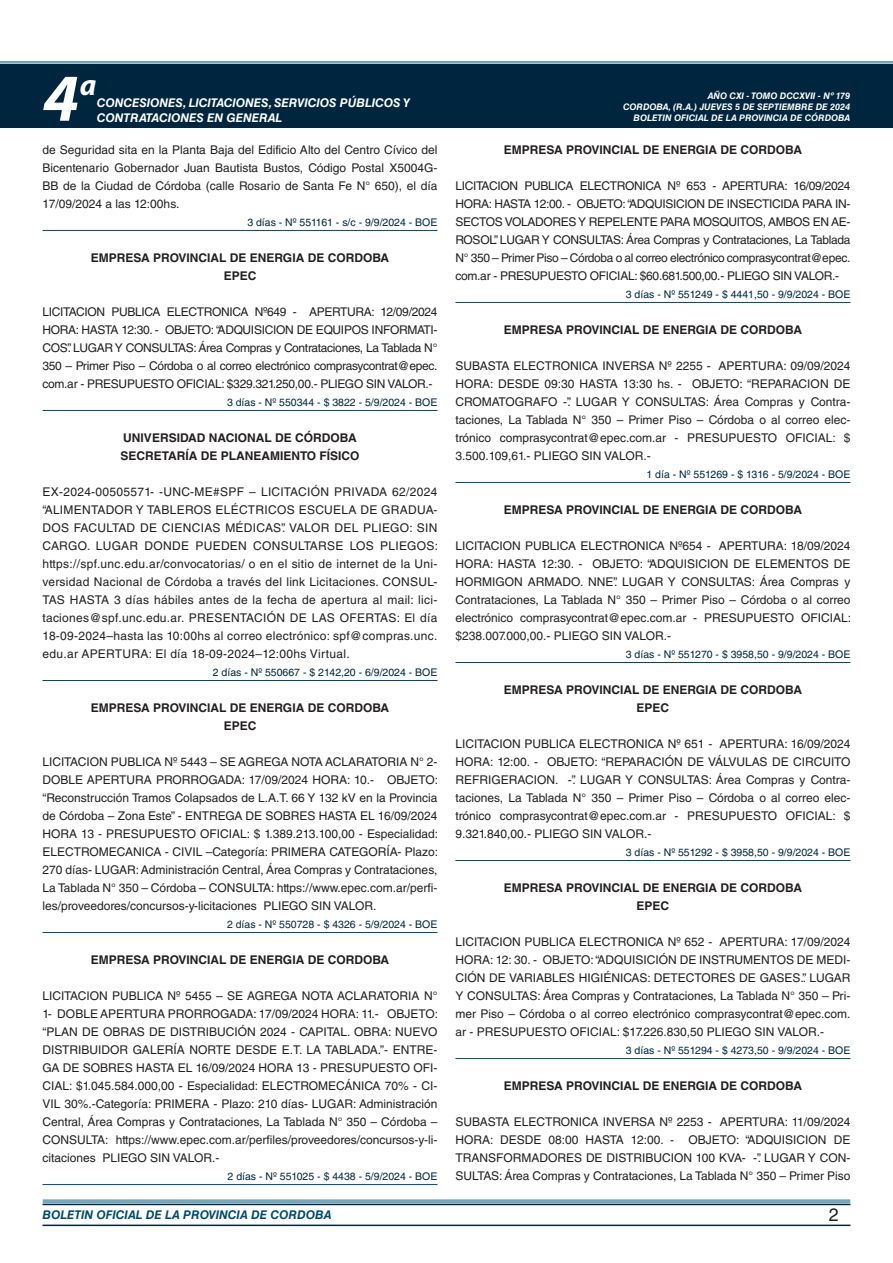
<style>
.page{position:relative;width:893px;height:1263px;background:#fff}
.page>*{position:absolute;margin:0;border:0;box-sizing:border-box;transform-origin:0 0}
.t1{font:italic 700 67.5px "Myriad Pro";color:#fff}
.t2{font:italic 700 30px "Myriad Pro";color:#fff}
.t3{font:18px "Helvetica LT Std";color:#231f20}
.TEXTO_BASE{font:12px/18px "Helvetica LT Std";color:#231f20;text-align:justify}
.RESUELVE{font:700 12px "Helvetica LT Std";color:#231f20}
.t4{font:italic 700 12px/14.4px "Helvetica LT Std";color:#fff}
.t5{font:italic 700 12px "Helvetica LT Std";color:#004b6c}
.FECHA_DE_VENCIMIENTO{font:10.5px "Helvetica LT Std";color:#00263f}
.t6{font:italic 700 9px/10.8px "Helvetica LT Std";color:#fff;text-align:right}
</style>
<div class="page">
<div style="left:0;top:61px;width:893px;height:6px;background:#fff;opacity:.75"></div>
<hr style="left:43px;top:1224px;width:807px;height:2px;background:#00263f">
<div style="left:42px;top:1198px;width:809px;height:8px;background:#fff;opacity:.75"></div>
<div style="left:0;top:64px;width:893px;height:64px;background:#00263f"></div>
<hr style="left:43px;top:230px;width:394px;height:1px;background:#004b6c">
<hr style="left:43px;top:410px;width:394px;height:1px;background:#004b6c">
<hr style="left:43px;top:680px;width:394px;height:1px;background:#004b6c">
<hr style="left:43px;top:932px;width:394px;height:1px;background:#004b6c">
<hr style="left:43px;top:1184px;width:394px;height:1px;background:#004b6c">
<hr style="left:455px;top:302px;width:395px;height:1px;background:#004b6c">
<hr style="left:455px;top:482px;width:395px;height:1px;background:#004b6c">
<hr style="left:455px;top:662px;width:395px;height:1px;background:#004b6c">
<hr style="left:455px;top:860px;width:395px;height:1px;background:#004b6c">
<hr style="left:455px;top:1058px;width:395px;height:1px;background:#004b6c">
<h1 class="t1" style="left:43px;top:54px;width:38px">4</h1>
<h2 class="t2" style="left:80px;top:66px;width:18px">a</h2>
<p class="t4" style="left:97px;top:96px;width:315px">CONCESIONES, LICITACIONES, SERVICIOS PÚBLICOS Y<br>CONTRATACIONES EN GENERAL</p>
<p class="TEXTO_BASE" style="left:43px;top:141px;width:396px">de Seguridad sita en la Planta Baja del Edificio Alto del Centro Cívico del Bicentenario Gobernador Juan Bautista Bustos, Código Postal X5004G-BB de la Ciudad de Córdoba (calle Rosario de Santa Fe N° 650), el día 17/09/2024 a las 12:00hs.</p>
<p class="FECHA_DE_VENCIMIENTO" style="left:247px;top:216px;width:192px">3 días - Nº 551161 - s/c - 9/9/2024 - BOE</p>
<p class="RESUELVE" style="left:91px;top:250px;width:300px">EMPRESA PROVINCIAL DE ENERGIA DE CORDOBA</p>
<p class="RESUELVE" style="left:224px;top:268px;width:34px">EPEC</p>
<p class="TEXTO_BASE" style="left:43px;top:303px;width:396px">LICITACION PUBLICA ELECTRONICA Nº649 - APERTURA: 12/09/2024<br>HORA: HASTA 12:30. - OBJETO: “ADQUISICION DE EQUIPOS INFORMATI-COS”. LUGAR Y CONSULTAS: Área Compras y Contrataciones, La Tablada N° 350 – Primer Piso – Córdoba o al correo electrónico comprasycontrat@epec. com.ar - PRESUPUESTO OFICIAL: $329.321.250,00.- PLIEGO SIN VALOR.-</p>
<p class="FECHA_DE_VENCIMIENTO" style="left:227px;top:396px;width:212px">3 días - Nº 550344 - $ 3822 - 5/9/2024 - BOE</p>
<p class="RESUELVE" style="left:123px;top:430px;width:235px">UNIVERSIDAD NACIONAL DE CÓRDOBA</p>
<p class="RESUELVE" style="left:120px;top:448px;width:241px">SECRETARÍA DE PLANEAMIENTO FÍSICO</p>
<p class="TEXTO_BASE" style="left:43px;top:483px;width:397px">EX-2024-00505571- -UNC-ME#SPF – LICITACIÓN PRIVADA 62/2024 “ALIMENTADOR Y TABLEROS ELÉCTRICOS ESCUELA DE GRADUA-DOS FACULTAD DE CIENCIAS MÉDICAS”. VALOR DEL PLIEGO: SIN CARGO. LUGAR DONDE PUEDEN CONSULTARSE LOS PLIEGOS: https://spf.unc.edu.ar/convocatorias/ o en el sitio de internet de la Uni&shy;versidad Nacional de Córdoba a través del link Licitaciones. CONSUL-TAS HASTA 3 días hábiles antes de la fecha de apertura al mail: lici&shy;taciones@spf.unc.edu.ar. PRESENTACIÓN DE LAS OFERTAS: El día 18-09-2024–hasta las 10:00hs al correo electrónico: spf@compras.unc. edu.ar APERTURA: El día 18-09-2024–12:00hs Virtual.</p>
<p class="FECHA_DE_VENCIMIENTO" style="left:213px;top:666px;width:226px">2 días - Nº 550667 - $ 2142,20 - 6/9/2024 - BOE</p>
<p class="RESUELVE" style="left:91px;top:700px;width:300px">EMPRESA PROVINCIAL DE ENERGIA DE CORDOBA</p>
<p class="RESUELVE" style="left:224px;top:718px;width:34px">EPEC</p>
<p class="TEXTO_BASE" style="left:43px;top:753px;width:397px">LICITACION PUBLICA Nº 5443 – SE AGREGA NOTA ACLARATORIA N° 2- DOBLE APERTURA PRORROGADA: 17/09/2024 HORA: 10.- OBJETO: “Reconstrucción Tramos Colapsados de L.A.T. 66 Y 132 kV en la Provincia de Córdoba – Zona Este” - ENTREGA DE SOBRES HASTA EL 16/09/2024<br>HORA 13 - PRESUPUESTO OFICIAL: $ 1.389.213.100,00 - Especialidad:<br>ELECTROMECANICA - CIVIL –Categoría: PRIMERA CATEGORÍA- Plazo:<br>270 días- LUGAR: Administración Central, Área Compras y Contrataciones, La Tablada N° 350 – Córdoba – CONSULTA: https://www.epec.com.ar/perfi&shy;les/proveedores/concursos-y-licitaciones PLIEGO SIN VALOR.</p>
<p class="FECHA_DE_VENCIMIENTO" style="left:227px;top:918px;width:212px">2 días - Nº 550728 - $ 4326 - 5/9/2024 - BOE</p>
<p class="RESUELVE" style="left:91px;top:952px;width:300px">EMPRESA PROVINCIAL DE ENERGIA DE CORDOBA</p>
<p class="TEXTO_BASE" style="left:43px;top:987px;width:397px">LICITACION PUBLICA Nº 5455 – SE AGREGA NOTA ACLARATORIA N° 1- DOBLE APERTURA PRORROGADA: 17/09/2024 HORA: 11.- OBJETO: “PLAN DE OBRAS DE DISTRIBUCIÓN 2024 - CAPITAL. OBRA: NUEVO DISTRIBUIDOR GALERÍA NORTE DESDE E.T. LA TABLADA.”- ENTRE-GA DE SOBRES HASTA EL 16/09/2024 HORA 13 - PRESUPUESTO OFI-CIAL: $1.045.584.000,00 - Especialidad: ELECTROMECÁNICA 70% - CI-VIL 30%.-Categoría: PRIMERA - Plazo: 210 días- LUGAR: Administración Central, Área Compras y Contrataciones, La Tablada N° 350 – Córdoba – CONSULTA: https://www.epec.com.ar/perfiles/proveedores/concursos-y-li&shy;citaciones PLIEGO SIN VALOR.-</p>
<p class="FECHA_DE_VENCIMIENTO" style="left:228px;top:1170px;width:211px">2 días - Nº 551025 - $ 4438 - 5/9/2024 - BOE</p>
<p class="t6" style="left:623px;top:91px;width:229px">AÑO CXI - TOMO DCCXVII - Nº 179<br>CORDOBA, (R.A.) JUEVES 5 DE SEPTIEMBRE DE 2024</p>
<p class="t6" style="left:634px;top:112px;width:218px">BOLETIN OFICIAL DE LA PROVINCIA DE CÓRDOBA</p>
<p class="RESUELVE" style="left:504px;top:142px;width:300px">EMPRESA PROVINCIAL DE ENERGIA DE CORDOBA</p>
<p class="TEXTO_BASE" style="left:455px;top:177px;width:396px">LICITACION PUBLICA ELECTRONICA Nº 653 - APERTURA: 16/09/2024<br>HORA: HASTA 12:00. - OBJETO: “ADQUISICION DE INSECTICIDA PARA IN-SECTOS VOLADORES Y REPELENTE PARA MOSQUITOS, AMBOS EN AE-ROSOL”. LUGAR Y CONSULTAS: Área Compras y Contrataciones, La Tablada N° 350 – Primer Piso – Córdoba o al correo electrónico comprasycontrat@epec. com.ar - PRESUPUESTO OFICIAL: $60.681.500,00.- PLIEGO SIN VALOR.-</p>
<p class="FECHA_DE_VENCIMIENTO" style="left:626px;top:288px;width:226px">3 días - Nº 551249 - $ 4441,50 - 9/9/2024 - BOE</p>
<p class="RESUELVE" style="left:504px;top:322px;width:300px">EMPRESA PROVINCIAL DE ENERGIA DE CORDOBA</p>
<p class="TEXTO_BASE" style="left:455px;top:357px;width:396px">SUBASTA ELECTRONICA INVERSA Nº 2255 - APERTURA: 09/09/2024<br>HORA: DESDE 09:30 HASTA 13:30 hs. - OBJETO: “REPARACION DE CROMATOGRAFO -”. LUGAR Y CONSULTAS: Área Compras y Contra&shy;taciones, La Tablada N° 350 – Primer Piso – Córdoba o al correo elec&shy;trónico comprasycontrat@epec.com.ar - PRESUPUESTO OFICIAL: $ 3.500.109,61.- PLIEGO SIN VALOR.-</p>
<p class="FECHA_DE_VENCIMIENTO" style="left:646px;top:468px;width:205px">1 día - Nº 551269 - $ 1316 - 5/9/2024 - BOE</p>
<p class="RESUELVE" style="left:504px;top:502px;width:300px">EMPRESA PROVINCIAL DE ENERGIA DE CORDOBA</p>
<p class="TEXTO_BASE" style="left:455px;top:537px;width:397px">LICITACION PUBLICA ELECTRONICA Nº654 - APERTURA: 18/09/2024<br>HORA: HASTA 12:30. - OBJETO: “ADQUISICION DE ELEMENTOS DE HORMIGON ARMADO. NNE”. LUGAR Y CONSULTAS: Área Compras y Contrataciones, La Tablada N° 350 – Primer Piso – Córdoba o al correo electrónico comprasycontrat@epec.com.ar - PRESUPUESTO OFICIAL: $238.007.000,00.- PLIEGO SIN VALOR.-</p>
<p class="FECHA_DE_VENCIMIENTO" style="left:626px;top:648px;width:226px">3 días - Nº 551270 - $ 3958,50 - 9/9/2024 - BOE</p>
<p class="RESUELVE" style="left:504px;top:682px;width:300px">EMPRESA PROVINCIAL DE ENERGIA DE CORDOBA</p>
<p class="RESUELVE" style="left:637px;top:700px;width:34px">EPEC</p>
<p class="TEXTO_BASE" style="left:455px;top:735px;width:396px">LICITACION PUBLICA ELECTRONICA Nº 651 - APERTURA: 16/09/2024<br>HORA: 12:00. - OBJETO: “REPARACIÓN DE VÁLVULAS DE CIRCUITO REFRIGERACION. -”. LUGAR Y CONSULTAS: Área Compras y Contra&shy;taciones, La Tablada N° 350 – Primer Piso – Córdoba o al correo elec&shy;trónico comprasycontrat@epec.com.ar - PRESUPUESTO OFICIAL: $ 9.321.840,00.- PLIEGO SIN VALOR.-</p>
<p class="FECHA_DE_VENCIMIENTO" style="left:626px;top:846px;width:226px">3 días - Nº 551292 - $ 3958,50 - 9/9/2024 - BOE</p>
<p class="RESUELVE" style="left:504px;top:880px;width:300px">EMPRESA PROVINCIAL DE ENERGIA DE CORDOBA</p>
<p class="RESUELVE" style="left:637px;top:898px;width:34px">EPEC</p>
<p class="TEXTO_BASE" style="left:455px;top:933px;width:396px">LICITACION PUBLICA ELECTRONICA Nº 652 - APERTURA: 17/09/2024<br>HORA: 12: 30. - OBJETO: “ADQUISICIÓN DE INSTRUMENTOS DE MEDI-CIÓN DE VARIABLES HIGIÉNICAS: DETECTORES DE GASES.”. LUGAR Y CONSULTAS: Área Compras y Contrataciones, La Tablada N° 350 – Pri&shy;mer Piso – Córdoba o al correo electrónico comprasycontrat@epec.com. ar - PRESUPUESTO OFICIAL: $17.226.830,50 PLIEGO SIN VALOR.-</p>
<p class="FECHA_DE_VENCIMIENTO" style="left:626px;top:1044px;width:226px">3 días - Nº 551294 - $ 4273,50 - 9/9/2024 - BOE</p>
<p class="RESUELVE" style="left:504px;top:1078px;width:300px">EMPRESA PROVINCIAL DE ENERGIA DE CORDOBA</p>
<p class="TEXTO_BASE" style="left:455px;top:1113px;width:396px">SUBASTA ELECTRONICA INVERSA Nº 2253 - APERTURA: 11/09/2024<br>HORA: DESDE 08:00 HASTA 12:00. - OBJETO: “ADQUISICION DE TRANSFORMADORES DE DISTRIBUCION 100 KVA- -”. LUGAR Y CON-SULTAS: Área Compras y Contrataciones, La Tablada N° 350 – Primer Piso</p>
<p class="t5" style="left:43px;top:1208px;width:290px">BOLETIN OFICIAL DE LA PROVINCIA DE CORDOBA</p>
<p class="t3" style="left:829px;top:1204px;width:12px">2</p>
</div>
